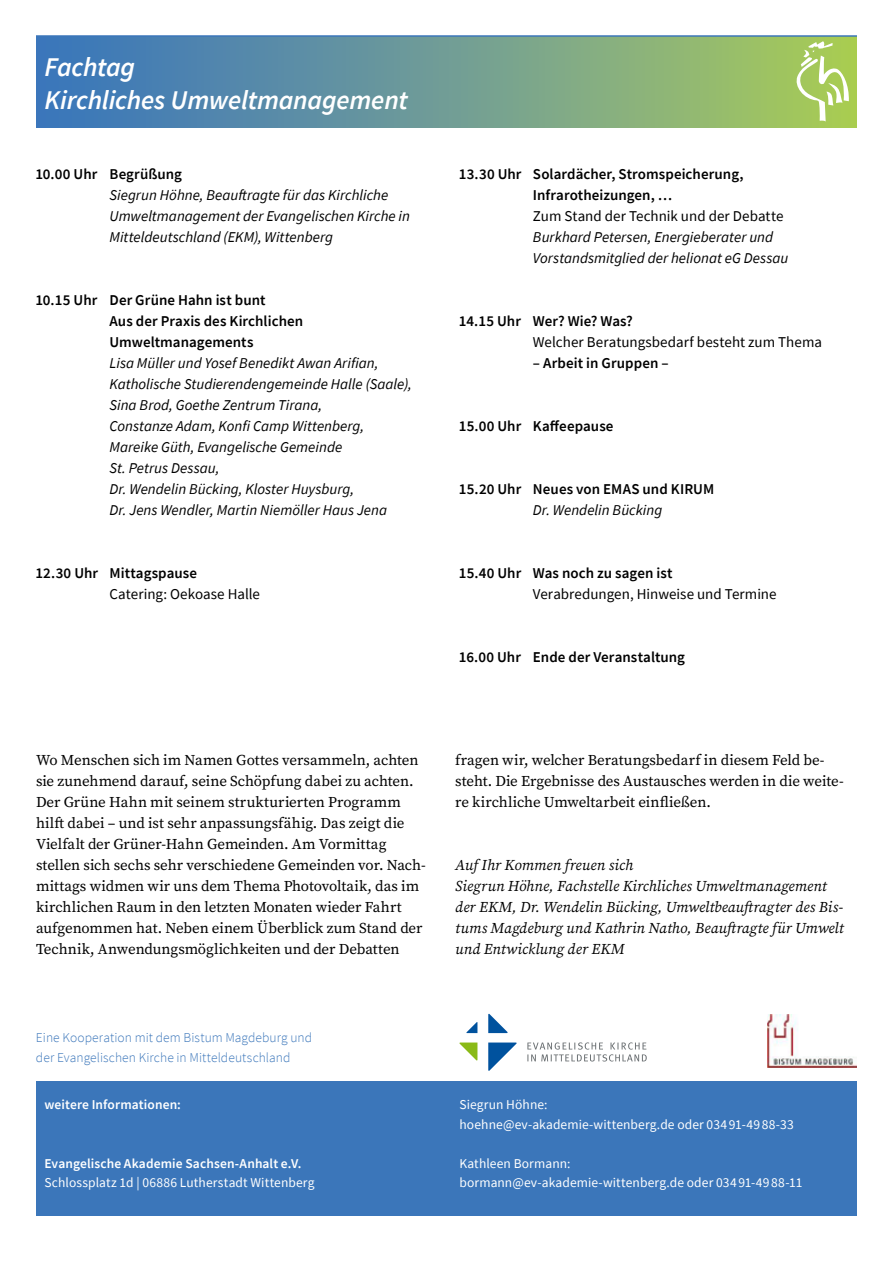
<style>
.page{position:relative;width:893px;height:1263px;background:#fff}
.page>*{position:absolute;margin:0;border:0;box-sizing:border-box;transform-origin:0 0}
.t1{font:italic 600 27px/33px "Source Sans Pro";letter-spacing:-.01em;color:#fff}
.t2{font:15px/21px "Source Serif Pro";letter-spacing:-.005em;color:#000}
.t3{font:italic 15px/21px "Source Sans Pro";color:#000}
.t4{font:600 15px/21px "Source Sans Pro";letter-spacing:.005em;color:#000}
.t5{font:italic 15px/21px "Source Serif Pro";letter-spacing:.005em;color:#000}
.t6{font:15px "Source Sans Pro";color:#000}
.t7{font:13.5px/19.5px "Source Sans Pro";letter-spacing:.01em;color:#fff}
.t8{font:300 13.5px/19.5px "Source Sans Pro";letter-spacing:.005em;color:#3b76ba}
.t9{font:600 13.5px "Source Sans Pro";letter-spacing:.01em;color:#fff}
</style>
<div class="page">
<div style="left:36px;top:37px;width:821px;height:91px;background:linear-gradient(to right,#3872c4,#aacb5c)"></div>
<hr style="left:36px;top:35px;width:821px;height:2px;background:#3b76ba">
<svg style="left:459px;top:1013px;width:58px;height:58px"></svg>
<svg style="left:527px;top:1042px;width:120px;height:19px"></svg>
<div style="left:36px;top:1081px;width:821px;height:134px;background:#3b76ba"></div>
<img style="left:768px;top:1014px;width:89px;height:53px">
<svg style="left:793px;top:41px;width:56px;height:81px;background:#b6d378"></svg>
<h1 class="t1" style="left:45px;top:50px;width:365px">Fachtag<br>Kirchliches Umweltmanagement</h1>
<p class="t4" style="left:35px;top:163px;width:148px">10.00 Uhr Begrüßung</p>
<p class="t3" style="left:110px;top:184px;width:302px">Siegrun Höhne, Beauftragte für das Kirchliche<br>Umweltmanagement der Evangelischen Kirche in<br>Mitteldeutschland (EKM), Wittenberg</p>
<p class="t4" style="left:110px;top:289px;width:195px;text-indent:-74px">10.15 Uhr Der Grüne Hahn ist bunt<br>Aus der Praxis des Kirchlichen<br>Umweltmanagements</p>
<p class="t3" style="left:110px;top:352px;width:304px">Lisa Müller und Yosef Benedikt Awan Arifian, Katholische Studierendengemeinde Halle (Saale), Sina Brod, Goethe Zentrum Tirana,<br>Constanze Adam, Konfi Camp Wittenberg, Mareike Güth, Evangelische Gemeinde<br>St. Petrus Dessau,<br>Dr. Wendelin Bücking, Kloster Huysburg,<br>Dr. Jens Wendler, Martin Niemöller Haus Jena</p>
<p class="t4" style="left:35px;top:562px;width:163px">12.30 Uhr Mittagspause</p>
<p class="t6" style="left:110px;top:584px;width:152px">Catering: Oekoase Halle</p>
<p class="t4" style="left:459px;top:163px;width:286px;text-align:center">13.30 Uhr Solardächer, Stromspeicherung,<br>Infrarotheizungen, …</p>
<p class="t6" style="left:533px;top:206px;width:252px">Zum Stand der Technik und der Debatte</p>
<p class="t3" style="left:533px;top:226px;width:257px">Burkhard Petersen, Energieberater und<br>Vorstandsmitglied der helionat eG Dessau</p>
<p class="t4" style="left:459px;top:310px;width:176px">14.15 Uhr Wer? Wie? Was?</p>
<p class="t6" style="left:533px;top:332px;width:291px">Welcher Beratungsbedarf besteht zum Thema</p>
<p class="t4" style="left:533px;top:352px;width:137px">– Arbeit in Gruppen –</p>
<p class="t4" style="left:459px;top:415px;width:156px">15.00 Uhr Kaffeepause</p>
<p class="t4" style="left:459px;top:478px;width:257px">15.20 Uhr Neues von EMAS und KIRUM</p>
<p class="t3" style="left:533px;top:499px;width:131px">Dr. Wendelin Bücking</p>
<p class="t4" style="left:459px;top:562px;width:215px">15.40 Uhr Was noch zu sagen ist</p>
<p class="t6" style="left:533px;top:584px;width:245px">Verabredungen, Hinweise und Termine</p>
<p class="t4" style="left:459px;top:646px;width:228px">16.00 Uhr Ende der Veranstaltung</p>
<p class="t2" style="left:36px;top:749px;width:391px">Wo Menschen sich im Namen Gottes versammeln, achten sie zunehmend darauf, seine Schöpfung dabei zu achten.<br>Der Grüne Hahn mit seinem strukturierten Programm hilft dabei – und ist sehr anpassungsfähig. Das zeigt die Vielfalt der Grüner-Hahn Gemeinden. Am Vormittag stellen sich sechs sehr verschiedene Gemeinden vor. Nach&shy;mittags widmen wir uns dem Thema Photovoltaik, das im kirchlichen Raum in den letzten Monaten wieder Fahrt aufgenommen hat. Neben einem Überblick zum Stand der Technik, Anwendungsmöglichkeiten und der Debatten</p>
<p class="t2" style="left:455px;top:749px;width:390px">fragen wir, welcher Beratungsbedarf in diesem Feld be&shy;steht. Die Ergebnisse des Austausches werden in die weite&shy;re kirchliche Umweltarbeit einfließen.</p>
<p class="t5" style="left:455px;top:854px;width:390px">Auf Ihr Kommen freuen sich<br>Siegrun Höhne, Fachstelle Kirchliches Umweltmanagement der EKM, Dr. Wendelin Bücking, Umweltbeauftragter des Bis&shy;tums Magdeburg und Kathrin Natho, Beauftragte für Umwelt und Entwicklung der EKM</p>
<p class="t8" style="left:36px;top:1028px;width:278px">Eine Kooperation mit dem Bistum Magdeburg und der Evangelischen Kirche in Mitteldeutschland</p>
<p class="t9" style="left:45px;top:1096px;width:138px">weitere Informationen:</p>
<p class="t9" style="left:45px;top:1154px;width:259px">Evangelische Akademie Sachsen-Anhalt e.V.</p>
<p class="t7" style="left:45px;top:1173px;width:272px">Schlossplatz 1d | 06886 Lutherstadt Wittenberg</p>
<p class="t7" style="left:459px;top:1095px;width:336px">Siegrun Höhne:<br>hoehne@ev-akademie-wittenberg.de oder 034 91-49 88-33</p>
<p class="t7" style="left:459px;top:1153px;width:345px">Kathleen Bormann:<br>bormann@ev-akademie-wittenberg.de oder 034 91-49 88-11</p>
</div>
